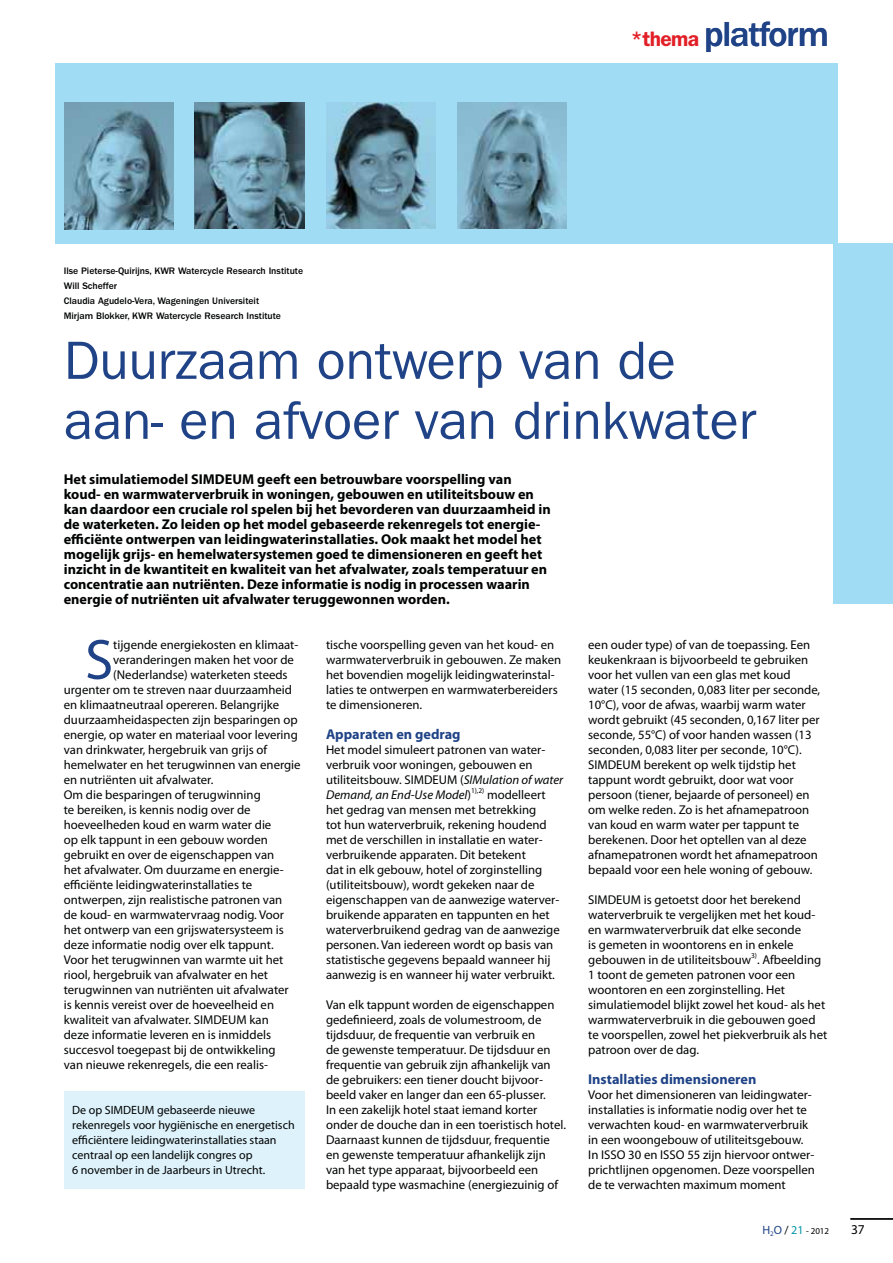
<style>
.page{position:relative;width:893px;height:1263px;background:#fff}
.page>*{position:absolute;margin:0;border:0;box-sizing:border-box;transform-origin:0 0}
.t1{font:57.3px "Myriad Pro";color:#1f4386}
.t2{font:54px/60px "ITC Franklin Gothic Std";color:#1f4386}
.t3{font:500 36px "ITC Franklin Gothic Std";letter-spacing:-.03em;color:#1f4386}
.t4{font:700 14.25px/15px "Myriad Pro";color:#010202}
.t5{font:700 14.25px "Myriad Pro";color:#1f4386}
.t6{font:13.5px "Myriad Pro";color:#010202}
.t7{font:12.75px/15px "Myriad Pro";color:#010202}
.t8{font:12px/15px "Myriad Pro";color:#010202}
.t9{font:500 9.75px/15px "ITC Franklin Gothic Std";color:#010202}
.t10{font:9px "Myriad Pro";color:#010202}
.s1{font-weight:600;font-size:21px;color:#e21e26}
.s2{font-style:italic}
.s3{font-size:12px;color:#1f4386}
.s4{font-size:12px}
.s5{font-size:12px;color:#0095a8}
</style>
<div class="page">
<hr style="left:850px;top:1219px;width:43px;height:1px;background:#010202">
<div style="left:55px;top:64px;width:783px;height:180px;background:#a1dcf5"></div>
<div style="left:833px;top:244px;width:60px;height:360px;background:#a1dcf5"></div>
<img style="left:64px;top:102px;width:110px;height:127px">
<img style="left:457px;top:102px;width:110px;height:127px">
<img style="left:195px;top:102px;width:110px;height:127px">
<img style="left:326px;top:102px;width:110px;height:127px">
<div style="left:64px;top:1092px;width:241px;height:97px;background:#ddf2fb"></div>
<p class="t9" style="left:64px;top:264px;width:241px">Ilse Pieterse-Quirijns, KWR Watercycle Research Institute Will Scheffer<br>Claudia Agudelo-Vera, Wageningen Universiteit<br>Mirjam Blokker, KWR Watercycle Research Institute</p>
<h3 class="t3" style="left:630px;top:20px;width:200px"><span class="s1">*thema</span> platform</h3>
<h2 class="t2" style="left:64px;top:336px;width:694px">Duurzaam ontwerp van de aan- en afvoer van drinkwater</h2>
<p class="t4" style="left:64px;top:473px;width:488px">Het simulatiemodel SIMDEUM geeft een betrouwbare voorspelling van koud- en warmwaterverbruik in woningen, gebouwen en utiliteitsbouw en kan daardoor een cruciale rol spelen bij het bevorderen van duurzaamheid in de waterketen. Zo leiden op het model gebaseerde rekenregels tot energie&shy;efficiënte ontwerpen van leidingwaterinstallaties. Ook maakt het model het mogelijk grijs- en hemelwatersystemen goed te dimensioneren en geeft het inzicht in de kwantiteit en kwaliteit van het afvalwater, zoals temperatuur en concentratie aan nutriënten. Deze informatie is nodig in processen waarin energie of nutriënten uit afvalwater teruggewonnen worden.</p>
<h1 class="t1" style="left:85px;top:638px;width:30px">S</h1>
<p class="t7" style="left:113px;top:638px;width:187px">tijgende energiekosten en klimaat-</p>
<p class="t7" style="left:326px;top:638px;width:237px">tische voorspelling geven van het koud- en warmwaterverbruik in gebouwen. Ze maken het bovendien mogelijk leidingwaterinstal&shy;laties te ontwerpen en warmwaterbereiders te dimensioneren.</p>
<p class="t5" style="left:326px;top:729px;width:136px">Apparaten en gedrag</p>
<p class="t7" style="left:326px;top:743px;width:239px">Het model simuleert patronen van water&shy;verbruik voor woningen, gebouwen en utiliteitsbouw. SIMDEUM (<span class="s2">SIMulation of water Demand, an End-Use Model</span>)<sup>1),2)</sup> modelleert het gedrag van mensen met betrekking<br>tot hun waterverbruik, rekening houdend met de verschillen in installatie en water&shy;verbruikende apparaten. Dit betekent<br>dat in elk gebouw, hotel of zorginstelling (utiliteitsbouw), wordt gekeken naar de eigenschappen van de aanwezige waterver&shy;bruikende apparaten en tappunten en het waterverbruikend gedrag van de aanwezige personen. Van iedereen wordt op basis van statistische gegevens bepaald wanneer hij aanwezig is en wanneer hij water verbruikt.</p>
<p class="t7" style="left:326px;top:998px;width:241px">Van elk tappunt worden de eigenschappen gedefinieerd, zoals de volumestroom, de tijdsduur, de frequentie van verbruik en<br>de gewenste temperatuur. De tijdsduur en frequentie van gebruik zijn afhankelijk van de gebruikers: een tiener doucht bijvoor&shy;beeld vaker en langer dan een 65-plusser.<br>In een zakelijk hotel staat iemand korter onder de douche dan in een toeristisch hotel.<br>Daarnaast kunnen de tijdsduur, frequentie en gewenste temperatuur afhankelijk zijn van het type apparaat, bijvoorbeeld een bepaald type wasmachine (energiezuinig of</p>
<p class="t7" style="left:113px;top:653px;width:182px">veranderingen maken het voor de</p>
<p class="t7" style="left:113px;top:668px;width:176px">(Nederlandse) waterketen steeds</p>
<p class="t7" style="left:64px;top:683px;width:230px">urgenter om te streven naar duurzaamheid</p>
<p class="t7" style="left:64px;top:698px;width:217px">en klimaatneutraal opereren. Belangrijke</p>
<p class="t7" style="left:64px;top:713px;width:235px">duurzaamheidaspecten zijn besparingen op</p>
<p class="t7" style="left:64px;top:728px;width:236px">energie, op water en materiaal voor levering</p>
<p class="t7" style="left:64px;top:743px;width:205px">van drinkwater, hergebruik van grijs of</p>
<p class="t7" style="left:64px;top:758px;width:238px">hemelwater en het terugwinnen van energie</p>
<p class="t7" style="left:64px;top:773px;width:151px">en nutriënten uit afvalwater.</p>
<p class="t7" style="left:64px;top:788px;width:199px">Om die besparingen of terugwinning</p>
<p class="t7" style="left:64px;top:803px;width:188px">te bereiken, is kennis nodig over de</p>
<p class="t7" style="left:64px;top:818px;width:209px">hoeveelheden koud en warm water die</p>
<p class="t7" style="left:64px;top:833px;width:206px">op elk tappunt in een gebouw worden</p>
<p class="t7" style="left:64px;top:848px;width:212px">gebruikt en over de eigenschappen van</p>
<p class="t7" style="left:64px;top:863px;width:222px">het afvalwater. Om duurzame en energie-</p>
<p class="t7" style="left:64px;top:878px;width:190px">efficiënte leidingwaterinstallaties te</p>
<p class="t7" style="left:64px;top:893px;width:220px">ontwerpen, zijn realistische patronen van</p>
<p class="t7" style="left:64px;top:908px;width:222px">de koud- en warmwatervraag nodig. Voor</p>
<p class="t7" style="left:64px;top:923px;width:222px">het ontwerp van een grijswatersysteem is</p>
<p class="t7" style="left:64px;top:938px;width:212px">deze informatie nodig over elk tappunt.</p>
<p class="t7" style="left:64px;top:953px;width:221px">Voor het terugwinnen van warmte uit het</p>
<p class="t7" style="left:64px;top:968px;width:206px">riool, hergebruik van afvalwater en het</p>
<p class="t7" style="left:64px;top:983px;width:226px">terugwinnen van nutriënten uit afvalwater</p>
<p class="t7" style="left:64px;top:998px;width:212px">is kennis vereist over de hoeveelheid en</p>
<p class="t7" style="left:64px;top:1013px;width:206px">kwaliteit van afvalwater. SIMDEUM kan</p>
<p class="t7" style="left:64px;top:1028px;width:209px">deze informatie leveren en is inmiddels</p>
<p class="t7" style="left:64px;top:1043px;width:213px">succesvol toegepast bij de ontwikkeling</p>
<p class="t7" style="left:64px;top:1058px;width:206px">van nieuwe rekenregels, die een realis-</p>
<p class="t8" style="left:72px;top:1103px;width:224px">De op SIMDEUM gebaseerde nieuwe rekenregels voor hygiënische en energetisch efficiëntere leidingwaterinstallaties staan centraal op een landelijk congres op<br>6 november in de Jaarbeurs in Utrecht.</p>
<p class="t7" style="left:588px;top:638px;width:233px">een ouder type) of van de toepassing. Een keukenkraan is bijvoorbeeld te gebruiken voor het vullen van een glas met koud water (15 seconden, 0,083 liter per seconde, 10°C), voor de afwas, waarbij warm water wordt gebruikt (45 seconden, 0,167 liter per seconde, 55°C) of voor handen wassen (13 seconden, 0,083 liter per seconde, 10°C).<br>SIMDEUM berekent op welk tijdstip het tappunt wordt gebruikt, door wat voor persoon (tiener, bejaarde of personeel) en om welke reden. Zo is het afnamepatroon van koud en warm water per tappunt te berekenen. Door het optellen van al deze afnamepatronen wordt het afnamepatroon bepaald voor een hele woning of gebouw.</p>
<p class="t7" style="left:588px;top:893px;width:241px">SIMDEUM is getoetst door het berekend waterverbruik te vergelijken met het koud&shy;en warmwaterverbruik dat elke seconde<br>is gemeten in woontorens en in enkele gebouwen in de utiliteitsbouw<sup>3)</sup>. Afbeelding 1 toont de gemeten patronen voor een woontoren en een zorginstelling. Het simulatiemodel blijkt zowel het koud- als het warmwaterverbruik in die gebouwen goed te voorspellen, zowel het piekverbruik als het patroon over de dag.</p>
<p class="t5" style="left:588px;top:1074px;width:170px">Installaties dimensioneren</p>
<p class="t7" style="left:588px;top:1088px;width:228px">Voor het dimensioneren van leidingwater&shy;installaties is informatie nodig over het te verwachten koud- en warmwaterverbruik in een woongebouw of utiliteitsgebouw.<br>In ISSO 30 en ISSO 55 zijn hiervoor ontwer&shy;prichtlijnen opgenomen. Deze voorspellen de te verwachten maximum moment</p>
<p class="t10" style="left:762px;top:1227px;width:68px"><span class="s3">H</span><sub>2</sub><span class="s3">O</span> <span class="s4">/</span> <span class="s5">21</span> - 2012</p>
<p class="t6" style="left:851px;top:1224px;width:15px">37</p>
</div>
